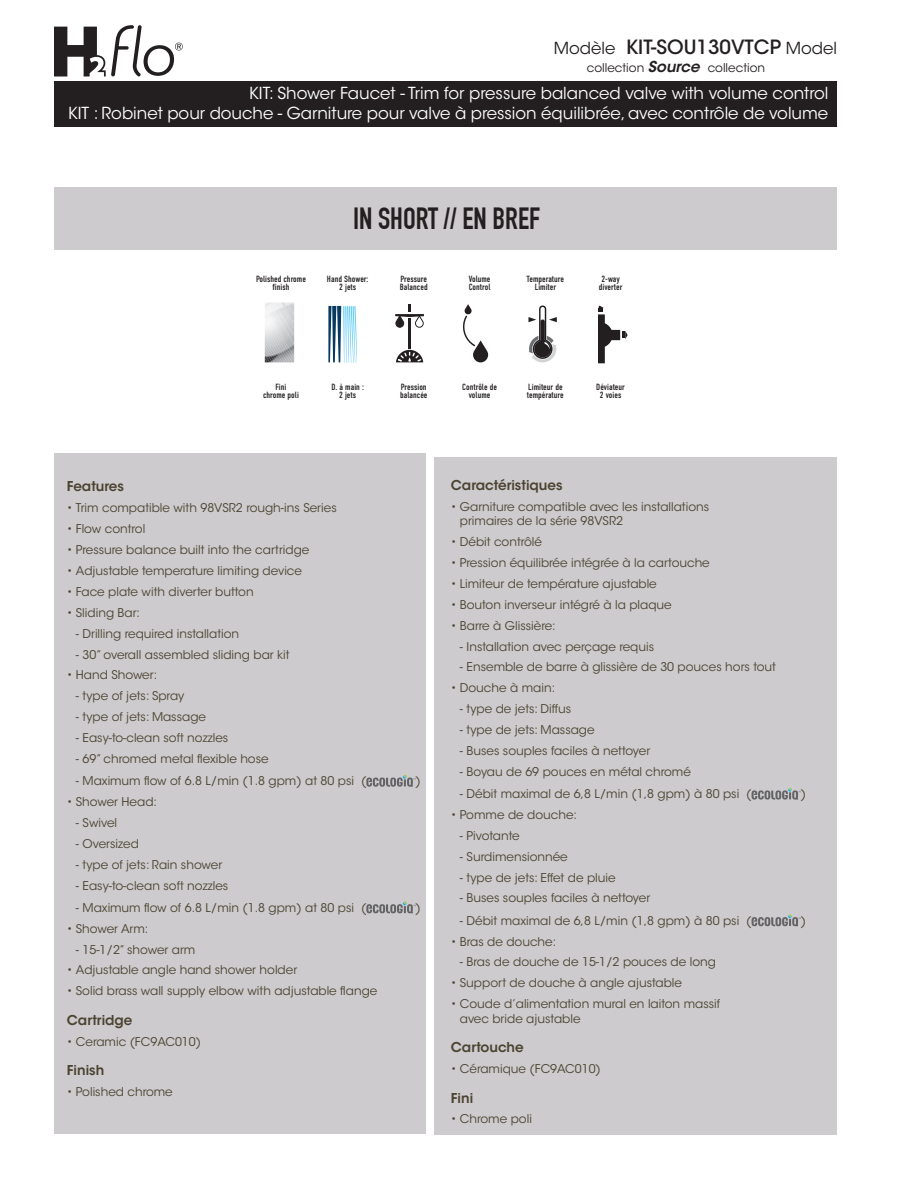
<style>
.page{position:relative;width:918px;height:1188px;background:#fff}
.page>*{position:absolute;margin:0;border:0;box-sizing:border-box;transform-origin:0 0}
.t1{font:700 30px "DIN Condensed";color:#231f20}
.t2{font:500 19.5px "ITC Avant Garde Std";color:#231f20}
.t3{font:16.5px/19.5px "ITC Avant Garde Std";color:#fff;text-align:right}
.t4{font:600 13.5px "ITC Avant Garde Std";color:#4b4231}
.t5{font:12px/14.4px "ITC Avant Garde Std";color:#4b4231}
.t6{font:12px "ITC Avant Garde Std";color:#231f20}
.t7{font:9px/7.5px "DIN Condensed";color:#231f20;text-align:center}
.s1{font-weight:400;font-size:16.5px}
.s2{font-weight:600;font-style:italic;font-size:15px}
</style>
<div class="page">
<div style="left:54px;top:81px;width:783px;height:45px;background:#231f20"></div>
<div style="left:54px;top:454px;width:372px;height:680px;background:#cdcbcd"></div>
<div style="left:435px;top:457px;width:402px;height:677px;background:#cdcbcd"></div>
<div style="left:54px;top:187px;width:783px;height:62px;background:#cdcbcd"></div>
<img style="left:265px;top:303px;width:4px;height:5px">
<img style="left:269px;top:303px;width:5px;height:5px">
<img style="left:265px;top:308px;width:9px;height:4px">
<img style="left:267px;top:312px;width:27px;height:50px">
<img style="left:279px;top:303px;width:15px;height:25px">
<img style="left:282px;top:303px;width:5px;height:13px">
<img style="left:265px;top:316px;width:27px;height:46px">
<img style="left:265px;top:321px;width:25px;height:41px">
<img style="left:265px;top:325px;width:22px;height:37px">
<img style="left:265px;top:329px;width:20px;height:33px">
<img style="left:265px;top:333px;width:17px;height:29px">
<img style="left:265px;top:337px;width:15px;height:25px">
<svg style="left:287px;top:303px;width:7px;height:21px"></svg>
<img style="left:265px;top:341px;width:12px;height:21px">
<img style="left:265px;top:346px;width:10px;height:16px">
<svg style="left:265px;top:350px;width:7px;height:12px"></svg>
<svg style="left:291px;top:350px;width:3px;height:7px"></svg>
<svg style="left:328px;top:306px;width:29px;height:56px"></svg>
<svg style="left:396px;top:304px;width:27px;height:58px"></svg>
<svg style="left:463px;top:304px;width:25px;height:58px"></svg>
<svg style="left:528px;top:305px;width:29px;height:57px"></svg>
<svg style="left:599px;top:306px;width:29px;height:57px"></svg>
<svg style="left:366px;top:775px;width:50px;height:12px"></svg>
<svg style="left:366px;top:902px;width:50px;height:11px"></svg>
<svg style="left:752px;top:788px;width:49px;height:12px"></svg>
<svg style="left:752px;top:914px;width:49px;height:12px"></svg>
<svg style="left:54px;top:25px;width:129px;height:51px"></svg>
<h2 class="t2" style="left:554px;top:35px;width:285px"><span class="s1">Modèle</span> KIT-SOU130VTCP <span class="s1">Model</span></h2>
<p class="t6" style="left:587px;top:61px;width:180px">collection <span class="s2">Source</span> collection</p>
<h3 class="t3" style="left:68px;top:84px;width:762px">KIT: Shower Faucet - Trim for pressure balanced valve with volume control<br>KIT : Robinet pour douche - Garniture pour valve à pression équilibrée, avec contrôle de volume</h3>
<h1 class="t1" style="left:353px;top:201px;width:189px">IN SHORT // EN BREF</h1>
<p class="t7" style="left:256px;top:276px;width:51px">Polished chrome finish</p>
<p class="t7" style="left:327px;top:276px;width:43px">Hand Shower:<br>2 jets</p>
<p class="t7" style="left:400px;top:276px;width:29px;text-align:left">Pressure<br>Balanced</p>
<p class="t7" style="left:469px;top:276px;width:23px;text-align:left">Volume<br>Control</p>
<p class="t7" style="left:527px;top:276px;width:39px">Temperature<br>Limiter</p>
<p class="t7" style="left:599px;top:276px;width:25px">2-way diverter</p>
<p class="t7" style="left:263px;top:383px;width:37px">Fini<br>chrome poli</p>
<p class="t7" style="left:332px;top:383px;width:34px">D. à main :<br>2 jets</p>
<p class="t7" style="left:400px;top:383px;width:29px;text-align:left">Pression balancée</p>
<p class="t7" style="left:462px;top:383px;width:36px">Contrôle de volume</p>
<p class="t7" style="left:527px;top:383px;width:38px;text-align:left">Limiteur de température</p>
<p class="t7" style="left:596px;top:383px;width:30px">Déviateur<br>2 voies</p>
<p class="t4" style="left:67px;top:478px;width:59px">Features</p>
<p class="t5" style="left:67px;top:501px;width:271px">• Trim compatible with 98VSR2 rough-ins Series</p>
<p class="t5" style="left:67px;top:522px;width:80px">• Flow control</p>
<p class="t5" style="left:67px;top:543px;width:244px">• Pressure balance built into the cartridge</p>
<p class="t5" style="left:67px;top:564px;width:237px">• Adjustable temperature limiting device</p>
<p class="t5" style="left:67px;top:585px;width:188px">• Face plate with diverter button</p>
<p class="t5" style="left:67px;top:605px;width:75px">• Sliding Bar:</p>
<p class="t5" style="left:76px;top:626px;width:165px">- Drilling required installation</p>
<p class="t5" style="left:76px;top:647px;width:215px">- 30” overall assembled sliding bar kit</p>
<p class="t5" style="left:67px;top:668px;width:92px">• Hand Shower:</p>
<p class="t5" style="left:76px;top:689px;width:110px">- type of jets: Spray</p>
<p class="t5" style="left:76px;top:710px;width:132px">- type of jets: Massage</p>
<p class="t5" style="left:76px;top:731px;width:154px">- Easy-to-clean soft nozzles</p>
<p class="t5" style="left:76px;top:752px;width:194px">- 69” chromed metal flexible hose</p>
<p class="t5" style="left:76px;top:774px;width:292px">- Maximum flow of 6.8 L/min (1.8 gpm) at 80 psi (</p>
<p class="t5" style="left:416px;top:774px;width:7px">)</p>
<p class="t5" style="left:67px;top:795px;width:92px">• Shower Head:</p>
<p class="t5" style="left:76px;top:816px;width:43px">- Swivel</p>
<p class="t5" style="left:76px;top:836px;width:65px">- Oversized</p>
<p class="t5" style="left:76px;top:857px;width:148px">- type of jets: Rain shower</p>
<p class="t5" style="left:76px;top:878px;width:154px">- Easy-to-clean soft nozzles</p>
<p class="t5" style="left:76px;top:900px;width:292px">- Maximum flow of 6.8 L/min (1.8 gpm) at 80 psi (</p>
<p class="t5" style="left:416px;top:900px;width:7px">)</p>
<p class="t5" style="left:67px;top:921px;width:83px">• Shower Arm:</p>
<p class="t5" style="left:76px;top:942px;width:121px">- 15-1/2” shower arm</p>
<p class="t5" style="left:67px;top:963px;width:232px">• Adjustable angle hand shower holder</p>
<p class="t5" style="left:67px;top:984px;width:312px">• Solid brass wall supply elbow with adjustable flange</p>
<p class="t4" style="left:67px;top:1011px;width:67px">Cartridge</p>
<p class="t5" style="left:67px;top:1034px;width:136px">• Ceramic (FC9AC010)</p>
<p class="t4" style="left:67px;top:1062px;width:39px">Finish</p>
<p class="t5" style="left:67px;top:1085px;width:107px">• Polished chrome</p>
<p class="t4" style="left:451px;top:477px;width:113px">Caractéristiques</p>
<p class="t5" style="left:460px;top:499px;width:251px;text-indent:-9px">• Garniture compatible avec les installations primaires de la série 98VSR2</p>
<p class="t5" style="left:451px;top:535px;width:93px">• Débit contrôlé</p>
<p class="t5" style="left:451px;top:556px;width:260px">• Pression équilibrée intégrée à la cartouche</p>
<p class="t5" style="left:451px;top:577px;width:207px">• Limiteur de température ajustable</p>
<p class="t5" style="left:451px;top:597px;width:222px">• Bouton inverseur intégré à la plaque</p>
<p class="t5" style="left:451px;top:618px;width:106px">• Barre à Glissière:</p>
<p class="t5" style="left:460px;top:639px;width:196px">- Installation avec perçage requis</p>
<p class="t5" style="left:460px;top:660px;width:318px">- Ensemble de barre à glissière de 30 pouces hors tout</p>
<p class="t5" style="left:451px;top:681px;width:106px">• Douche à main:</p>
<p class="t5" style="left:460px;top:702px;width:113px">- type de jets: Diffus</p>
<p class="t5" style="left:460px;top:723px;width:136px">- type de jets: Massage</p>
<p class="t5" style="left:460px;top:744px;width:192px">- Buses souples faciles à nettoyer</p>
<p class="t5" style="left:460px;top:764px;width:233px">- Boyau de 69 pouces en métal chromé</p>
<p class="t5" style="left:460px;top:787px;width:293px">- Débit maximal de 6,8 L/min (1,8 gpm) à 80 psi (</p>
<p class="t5" style="left:801px;top:787px;width:7px">)</p>
<p class="t5" style="left:451px;top:808px;width:128px">• Pomme de douche:</p>
<p class="t5" style="left:460px;top:828px;width:61px">- Pivotante</p>
<p class="t5" style="left:460px;top:849px;width:109px">- Surdimensionnée</p>
<p class="t5" style="left:460px;top:870px;width:157px">- type de jets: Effet de pluie</p>
<p class="t5" style="left:460px;top:891px;width:192px">- Buses souples faciles à nettoyer</p>
<p class="t5" style="left:460px;top:913px;width:293px">- Débit maximal de 6,8 L/min (1,8 gpm) à 80 psi (</p>
<p class="t5" style="left:801px;top:913px;width:7px">)</p>
<p class="t5" style="left:451px;top:934px;width:107px">• Bras de douche:</p>
<p class="t5" style="left:460px;top:955px;width:258px">- Bras de douche de 15-1/2 pouces de long</p>
<p class="t5" style="left:451px;top:976px;width:233px">• Support de douche à angle ajustable</p>
<p class="t5" style="left:460px;top:997px;width:262px;text-indent:-9px">• Coude d’alimentation mural en laiton massif avec bride ajustable</p>
<p class="t4" style="left:451px;top:1039px;width:74px">Cartouche</p>
<p class="t5" style="left:451px;top:1062px;width:151px">• Céramique (FC9AC010)</p>
<p class="t4" style="left:451px;top:1089px;width:24px">Fini</p>
<p class="t5" style="left:451px;top:1112px;width:83px">• Chrome poli</p>
</div>
